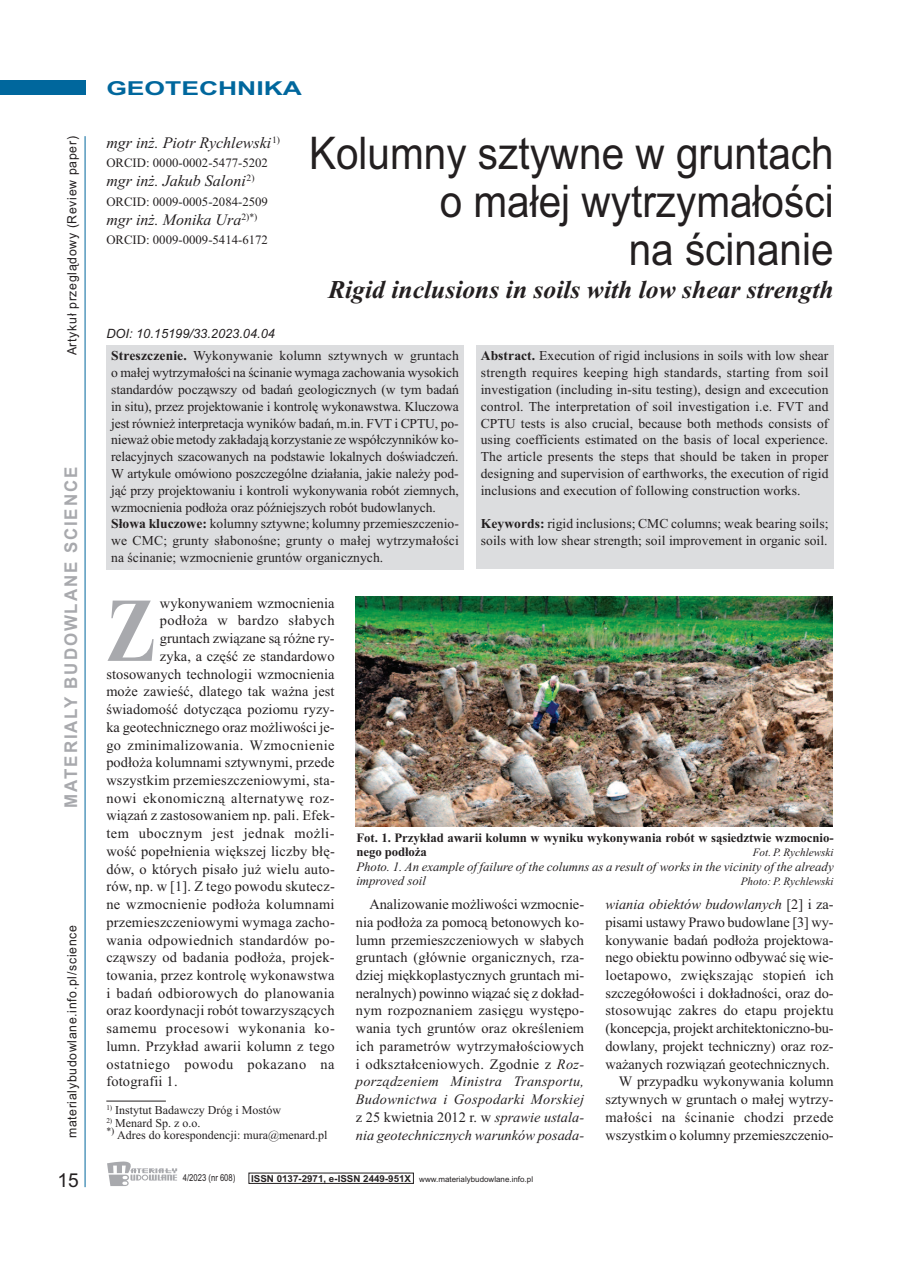
<style>
.page{position:relative;width:906px;height:1268px;background:#fff}
.page>*{position:absolute;margin:0;border:0;box-sizing:border-box;transform-origin:0 0}
.t1{font:700 91.05px "Times New Roman";color:#a8a9ad;scale:.8 1}
.t2{font:45px/48px "Arial";color:#231f20;text-align:right;scale:.9 1}
.t3{font:italic 700 25.65px "Times New Roman";color:#231f20}
.t4{font:700 19.2px "Arial";color:#00679d;scale:1.38 1}
.t5{font:19.2px "Arial";color:#231f20}
.t6{font:700 17.55px "Arial";letter-spacing:.11em;color:#a8a9ad;scale:.96 1}
.t7{font:italic 16.05px "Times New Roman";color:#231f20}
.t8{font:14.4px/17.7px "Times New Roman";letter-spacing:.01em;color:#231f20;text-align:justify}
.t9{font:14.4px "Times New Roman";letter-spacing:.035em;color:#231f20}
.t10{font:13.65px/16.8px "Times New Roman";letter-spacing:-.01em;color:#231f20}
.t11{font:italic 12.75px/14.4px "Times New Roman";color:#231f20}
.t12{font:700 12.75px/14.4px "Times New Roman";letter-spacing:-.005em;color:#231f20}
.t13{font:12.75px "Times New Roman";color:#231f20}
.t14{font:12.75px "Arial";letter-spacing:.055em;color:#231f20;scale:.96 1}
.t15{font:italic 12.75px "Arial";color:#231f20}
.t16{font:12px/12.8px "Times New Roman";color:#231f20}
.t17{font:italic 11.25px "Times New Roman";color:#231f20}
.t18{font:9.6px "Arial";color:#231f20;scale:.8 1}
.t19{font:7.95px "Arial";color:#231f20}
.s1{font-weight:700}
.s2{font-style:italic}
.s3{font-weight:700;font-size:9.6px}
</style>
<div class="page">
<div style="left:0;top:81px;width:85px;height:14px;background:#00679d"></div>
<hr style="left:85px;top:136px;width:1px;height:1050px;background:#00679d">
<svg style="left:107px;top:1161px;width:70px;height:24px"></svg>
<hr style="left:106px;top:1100px;width:60px;height:1px;background:#231f20">
<div style="left:106px;top:345px;width:357px;height:225px;background:#dcdddf"></div>
<div style="left:476px;top:345px;width:357px;height:224px;background:#dcdddf"></div>
<img style="left:356px;top:597px;width:476px;height:229px">
<p class="t14" style="left:64px;top:355px;width:230px;rotate:-90deg">Artykuł przeglądowy (Review paper)</p>
<p class="t6" style="left:61px;top:807px;width:356px;rotate:-90deg">MATERIALY BUDOWLANE SCIENCE</p>
<p class="t14" style="left:64px;top:1138px;width:223px;rotate:-90deg">materialybudowlane.info.pl/science</p>
<h3 class="t5" style="left:57px;top:1168px;width:23px">15</h3>
<h3 class="t4" style="left:106px;top:77px;width:143px">GEOTECHNIKA</h3>
<p class="t7" style="left:106px;top:133px;width:175px">mgr inż. Piotr Rychlewski<sup>1)</sup></p>
<p class="t13" style="left:106px;top:155px;width:163px">ORCID: 0000-0002-5477-5202</p>
<p class="t7" style="left:106px;top:171px;width:150px">mgr inż. Jakub Saloni<sup>2)</sup></p>
<p class="t13" style="left:106px;top:194px;width:163px">ORCID: 0009-0005-2084-2509</p>
<p class="t7" style="left:106px;top:210px;width:152px">mgr inż. Monika Ura<sup>2)*)</sup></p>
<p class="t13" style="left:106px;top:232px;width:163px">ORCID: 0009-0009-5414-6172</p>
<p class="t15" style="left:106px;top:326px;width:170px">DOI: 10.15199/33.2023.04.04</p>
<h2 class="t2" style="left:309px;top:129px;width:584px">Kolumny sztywne w gruntach o małej wytrzymałości<br>na ścinanie</h2>
<h3 class="t3" style="left:328px;top:274px;width:507px">Rigid inclusions in soils with low shear strength</h3>
<p class="t10" style="left:111px;top:347px;width:349px"><span class="s1">Streszczenie.</span> Wykonywanie kolumn sztywnych w gruntach o małej wytrzymałości na ścinanie wymaga zachowania wysokich standardów począwszy od badań geologicznych (w tym badań in situ), przez projektowanie i kontrolę wykonawstwa. Kluczowa jest również interpretacja wyników badań, m.in. FVT i CPTU, po&shy;nieważ obie metody zakładają korzystanie ze współczynników ko&shy;relacyjnych szacowanych na podstawie lokalnych doświadczeń.<br>W artykule omówiono poszczególne działania, jakie należy pod&shy;jąć przy projektowaniu i kontroli wykonywania robót ziemnych, wzmocnienia podłoża oraz późniejszych robót budowlanych.<br><span class="s1">Słowa kluczowe:</span> kolumny sztywne; kolumny przemieszczenio&shy;we CMC; grunty słabonośne; grunty o małej wytrzymałości na ścinanie; wzmocnienie gruntów organicznych.</p>
<p class="t10" style="left:481px;top:347px;width:349px;text-align:justify"><span class="s1">Abstract.</span> Execution of rigid inclusions in soils with low shear strength requires keeping high standards, starting from soil investigation (including in-situ testing), design and excecution control. The interpretation of soil investigation i.e. FVT and CPTU tests is also crucial, because both methods consists of using coefficients estimated on the basis of local experience.<br>The article presents the steps that should be taken in proper designing and supervision of earthworks, the execution of rigid inclusions and execution of following construction works.</p>
<p class="t10" style="left:481px;top:515px;width:349px"><span class="s1">Keywords:</span> rigid inclusions; CMC columns; weak bearing soils; soils with low shear strength; soil improvement in organic soil.</p>
<h1 class="t1" style="left:106px;top:576px;width:62px">Z</h1>
<p class="t8" style="left:160px;top:593px;width:176px">wykonywaniem wzmocnienia</p>
<p class="t8" style="left:160px;top:611px;width:176px">podłoża w bardzo słabych</p>
<p class="t8" style="left:160px;top:629px;width:176px">gruntach związane są różne ry-</p>
<p class="t8" style="left:160px;top:647px;width:176px">zyka, a część ze standardowo</p>
<p class="t8" style="left:106px;top:664px;width:230px">stosowanych technologii wzmocnienia</p>
<p class="t8" style="left:106px;top:682px;width:230px">może zawieść, dlatego tak ważna jest</p>
<p class="t8" style="left:106px;top:700px;width:230px">świadomość dotycząca poziomu ryzy-</p>
<p class="t8" style="left:106px;top:717px;width:230px">ka geotechnicznego oraz możliwości je-</p>
<p class="t8" style="left:106px;top:735px;width:230px">go zminimalizowania. Wzmocnienie</p>
<p class="t8" style="left:106px;top:753px;width:230px">podłoża kolumnami sztywnymi, przede</p>
<p class="t8" style="left:106px;top:771px;width:230px">wszystkim przemieszczeniowymi, sta-</p>
<p class="t9" style="left:106px;top:789px;width:230px">nowi ekonomiczną alternatywę roz-</p>
<p class="t8" style="left:106px;top:806px;width:230px">wiązań z zastosowaniem np. pali. Efek-</p>
<p class="t9" style="left:106px;top:824px;width:230px">tem ubocznym jest jednak możli-</p>
<p class="t8" style="left:106px;top:841px;width:230px">wość popełnienia większej liczby błę-</p>
<p class="t8" style="left:106px;top:859px;width:230px">dów, o których pisało już wielu auto-</p>
<p class="t8" style="left:106px;top:877px;width:230px">rów, np. w [1]. Z tego powodu skutecz-</p>
<p class="t8" style="left:106px;top:895px;width:230px">ne wzmocnienie podłoża kolumnami</p>
<p class="t8" style="left:106px;top:912px;width:230px">przemieszczeniowymi wymaga zacho-</p>
<p class="t8" style="left:106px;top:930px;width:230px">wania odpowiednich standardów po-</p>
<p class="t8" style="left:106px;top:948px;width:230px">cząwszy od badania podłoża, projek-</p>
<p class="t8" style="left:106px;top:965px;width:230px">towania, przez kontrolę wykonawstwa</p>
<p class="t8" style="left:106px;top:983px;width:230px">i badań odbiorowych do planowania</p>
<p class="t8" style="left:106px;top:1001px;width:230px">oraz koordynacji robót towarzyszących</p>
<p class="t9" style="left:106px;top:1019px;width:230px">samemu procesowi wykonania ko-</p>
<p class="t8" style="left:106px;top:1036px;width:230px">lumn. Przykład awarii kolumn z tego</p>
<p class="t9" style="left:106px;top:1054px;width:230px">ostatniego powodu pokazano na</p>
<p class="t8" style="left:106px;top:1072px;width:73px">fotografii 1.</p>
<p class="t16" style="left:106px;top:1102px;width:176px"><sup>1)</sup> Instytut Badawczy Dróg i Mostów</p>
<p class="t16" style="left:106px;top:1115px;width:223px"><sup>2)</sup> Menard Sp. z o.o.<br><sup>*)</sup> Adres do korespondencji: mura@menard.pl</p>
<p class="t12" style="left:356px;top:830px;width:479px">Fot. 1. Przykład awarii kolumn w wyniku wykonywania robót w sąsiedztwie wzmocnio&shy;nego podłoża</p>
<p class="t17" style="left:753px;top:845px;width:82px">Fot. P. Rychlewski</p>
<p class="t11" style="left:356px;top:858px;width:479px">Photo. 1. An example of failure of the columns as a result of works in the vicinity of the already improved soil</p>
<p class="t17" style="left:740px;top:874px;width:94px">Photo: P. Rychlewski</p>
<p class="t8" style="left:356px;top:895px;width:230px;text-indent:14px">Analizowanie możliwości wzmocnie&shy;nia podłoża za pomocą betonowych ko&shy;lumn przemieszczeniowych w słabych gruntach (głównie organicznych, rza&shy;dziej miękkoplastycznych gruntach mi&shy;neralnych) powinno wiązać się z dokład&shy;nym rozpoznaniem zasięgu występo&shy;wania tych gruntów oraz określeniem ich parametrów wytrzymałościowych i odkształceniowych. Zgodnie z <span class="s2">Roz&shy;porządzeniem Ministra Transportu, Budownictwa i Gospodarki Morskiej </span>z 25 kwietnia 2012 r. w <span class="s2">sprawie ustala&shy;nia geotechnicznych warunków posada-</span></p>
<p class="t8" style="left:605px;top:895px;width:230px;text-align:right"><span class="s2">wiania obiektów budowlanych</span> [2] i za&shy;pisami ustawy Prawo budowlane [3] wy&shy;konywanie badań podłoża projektowa&shy;nego obiektu powinno odbywać się wie&shy;loetapowo, zwiększając stopień ich szczegółowości i dokładności, oraz do&shy;stosowując zakres do etapu projektu (koncepcja, projekt architektoniczno-bu&shy;dowlany, projekt techniczny) oraz roz&shy;ważanych rozwiązań geotechnicznych.<br>W przypadku wykonywania kolumn sztywnych w gruntach o małej wytrzy&shy;małości na ścinanie chodzi przede wszystkim o kolumny przemieszczenio-</p>
<p class="t18" style="left:183px;top:1171px;width:67px">4/2023 (nr 608)</p>
<p class="t19" style="left:251px;top:1174px;width:283px"><span class="s3">ISSN 0137-2971, e-ISSN 2449-951X</span> www.materialybudowlane.info.pl</p>
</div>
